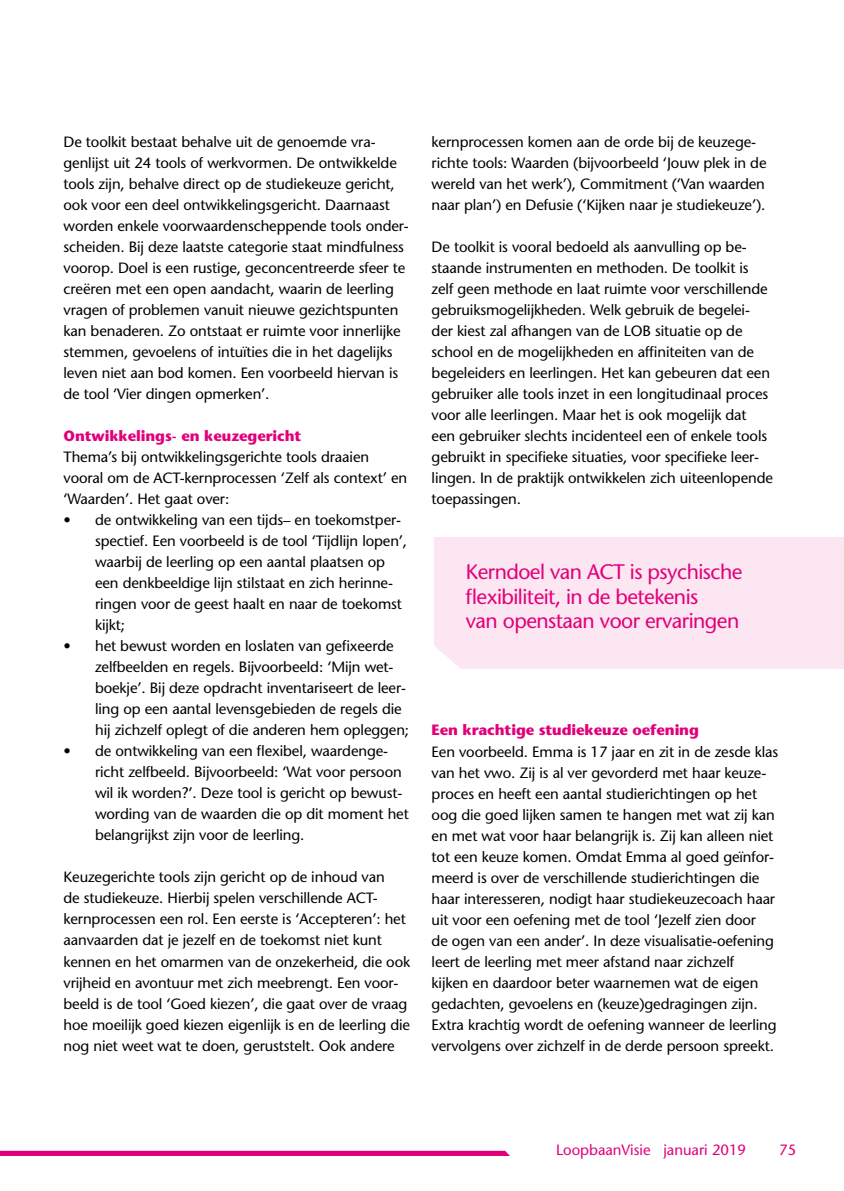
<style>
.page{position:relative;width:844px;height:1191px;background:#fff}
.page>*{position:absolute;margin:0;border:0;box-sizing:border-box;transform-origin:0 0}
.t1{font:21px/24.5px "Stone Sans";letter-spacing:-.025em;color:#e2007a}
.t2{font:14.88px/21px "Stone Sans";letter-spacing:-.01em;color:#000}
.t3{font:700 14.88px "Stone Sans";letter-spacing:-.01em;color:#e2007a}
.t4{font:14.88px "Stone Sans";color:#e2007a}
</style>
<div class="page">
<svg style="left:0;top:1150px;width:510px;height:6px;background:#e5248c"></svg>
<div style="left:434px;top:537px;width:409px;height:131px;background:#fce6f1"></div>
<svg style="left:434px;top:646px;width:27px;height:23px"></svg>
<p class="t2" style="left:63px;top:131px;width:347px">De toolkit bestaat behalve uit de genoemde vra&shy;genlijst uit 24 tools of werkvormen. De ontwikkelde tools zijn, behalve direct op de studiekeuze gericht, ook voor een deel ontwikkelingsgericht. Daarnaast worden enkele voorwaardenscheppende tools onder&shy;scheiden. Bij deze laatste categorie staat mindfulness voorop. Doel is een rustige, geconcentreerde sfeer te creëren met een open aandacht, waarin de leerling vragen of problemen vanuit nieuwe gezichtspunten kan benaderen. Zo ontstaat er ruimte voor innerlijke stemmen, gevoelens of intuïties die in het dagelijks leven niet aan bod komen. Een voorbeeld hiervan is de tool ‘Vier dingen opmerken’.</p>
<p class="t3" style="left:63px;top:426px;width:239px">Ontwikkelings- en keuzegericht</p>
<p class="t2" style="left:63px;top:446px;width:345px">Thema’s bij ontwikkelingsgerichte tools draaien vooral om de ACT-kernprocessen ‘Zelf als context’ en ‘Waarden’. Het gaat over:</p>
<p class="t2" style="left:95px;top:509px;width:313px;text-indent:-32px">• de ontwikkeling van een tijds– en toekomstper&shy;spectief. Een voorbeeld is de tool ‘Tijdlijn lopen’, waarbij de leerling op een aantal plaatsen op een denkbeeldige lijn stilstaat en zich herinne&shy;ringen voor de geest haalt en naar de toekomst kijkt;</p>
<p class="t2" style="left:95px;top:635px;width:315px;text-indent:-32px">• het bewust worden en loslaten van gefixeerde zelfbeelden en regels. Bijvoorbeeld: ‘Mijn wet&shy;boekje’. Bij deze opdracht inventariseert de leer&shy;ling op een aantal levensgebieden de regels die hij zichzelf oplegt of die anderen hem opleggen;</p>
<p class="t2" style="left:95px;top:740px;width:315px;text-indent:-32px">• de ontwikkeling van een flexibel, waardenge&shy;richt zelfbeeld. Bijvoorbeeld: ‘Wat voor persoon wil ik worden?’. Deze tool is gericht op bewust&shy;wording van de waarden die op dit moment het belangrijkst zijn voor de leerling.</p>
<p class="t2" style="left:63px;top:866px;width:348px">Keuzegerichte tools zijn gericht op de inhoud van<br>de studiekeuze. Hierbij spelen verschillende ACT&shy;kernprocessen een rol. Een eerste is ‘Accepteren’: het aanvaarden dat je jezelf en de toekomst niet kunt kennen en het omarmen van de onzekerheid, die ook vrijheid en avontuur met zich meebrengt. Een voor&shy;beeld is de tool ‘Goed kiezen’, die gaat over de vraag hoe moeilijk goed kiezen eigenlijk is en de leerling die nog niet weet wat te doen, geruststelt. Ook andere</p>
<p class="t2" style="left:431px;top:131px;width:336px">kernprocessen komen aan de orde bij de keuzege&shy;richte tools: Waarden (bijvoorbeeld ‘Jouw plek in de wereld van het werk’), Commitment (‘Van waarden naar plan’) en Defusie (‘Kijken naar je studiekeuze’).</p>
<p class="t2" style="left:431px;top:236px;width:343px">De toolkit is vooral bedoeld als aanvulling op be&shy;staande instrumenten en methoden. De toolkit is zelf geen methode en laat ruimte voor verschillende gebruiksmogelijkheden. Welk gebruik de begelei&shy;der kiest zal afhangen van de LOB situatie op de school en de mogelijkheden en affiniteiten van de begeleiders en leerlingen. Het kan gebeuren dat een gebruiker alle tools inzet in een longitudinaal proces voor alle leerlingen. Maar het is ook mogelijk dat een gebruiker slechts incidenteel een of enkele tools gebruikt in specifieke situaties, voor specifieke leer&shy;lingen. In de praktijk ontwikkelen zich uiteenlopende toepassingen.</p>
<h1 class="t1" style="left:465px;top:559px;width:278px">Kerndoel van ACT is psychische flexibiliteit, in de betekenis<br>van openstaan voor ervaringen</h1>
<p class="t3" style="left:431px;top:721px;width:269px">Een krachtige studiekeuze oefening</p>
<p class="t2" style="left:431px;top:740px;width:348px">Een voorbeeld. Emma is 17 jaar en zit in de zesde klas van het vwo. Zij is al ver gevorderd met haar keuze&shy;proces en heeft een aantal studierichtingen op het oog die goed lijken samen te hangen met wat zij kan en met wat voor haar belangrijk is. Zij kan alleen niet tot een keuze komen. Omdat Emma al goed geïnfor&shy;meerd is over de verschillende studierichtingen die haar interesseren, nodigt haar studiekeuzecoach haar uit voor een oefening met de tool ‘Jezelf zien door<br>de ogen van een ander’. In deze visualisatie-oefening leert de leerling met meer afstand naar zichzelf<br>kijken en daardoor beter waarnemen wat de eigen gedachten, gevoelens en (keuze)gedragingen zijn.<br>Extra krachtig wordt de oefening wanneer de leerling vervolgens over zichzelf in de derde persoon spreekt.</p>
<p class="t4" style="left:556px;top:1141px;width:192px">LoopbaanVisie januari 2019</p>
<p class="t4" style="left:779px;top:1141px;width:19px">75</p>
</div>
